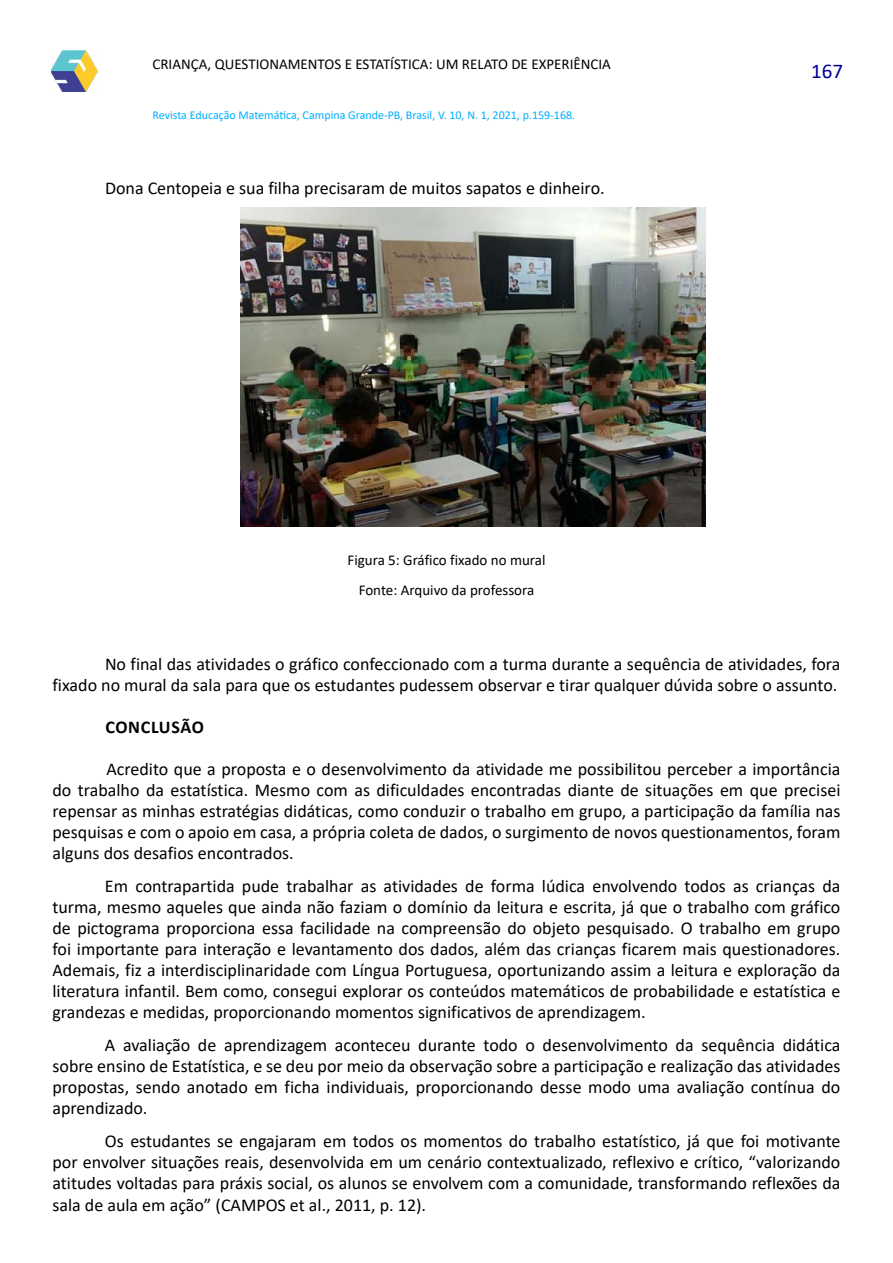
<style>
.page{position:relative;width:893px;height:1263px;background:#fff}
.page>*{position:absolute;margin:0;border:0;box-sizing:border-box;transform-origin:0 0}
.t1{font:21px "Calibri";color:#00009c}
.t2{font:18px/21px "Calibri";color:#000;text-align:justify}
.t3{font:700 18px "Calibri";letter-spacing:.035em;color:#000}
.t4{font:15px/30px "Calibri";color:#000;text-align:center}
.t5{font:12px "Calibri";color:#00afff}
</style>
<div class="page">
<img style="left:51px;top:51px;width:47px;height:41px">
<img style="left:241px;top:208px;width:464px;height:318px">
<p class="t4" style="left:152px;top:49px;width:460px">CRIANÇA, QUESTIONAMENTOS E ESTATÍSTICA: UM RELATO DE EXPERIÊNCIA</p>
<p class="t5" style="left:152px;top:107px;width:424px">Revista Educação Matemática, Campina Grande-PB, Brasil, V. 10, N. 1, 2021, p.159-168.</p>
<p class="t2" style="left:105px;top:177px;width:501px">Dona Centopeia e sua filha precisaram de muitos sapatos e dinheiro.</p>
<p class="t4" style="left:347px;top:545px;width:200px">Figura 5: Gráfico fixado no mural<br>Fonte: Arquivo da professora</p>
<p class="t1" style="left:811px;top:56px;width:33px">167</p>
<p class="t2" style="left:52px;top:653px;width:789px;text-align:right">No final das atividades o gráfico confeccionado com a turma durante a sequência de atividades, fora<br>fixado no mural da sala para que os estudantes pudessem observar e tirar qualquer dúvida sobre o assunto.</p>
<p class="t3" style="left:105px;top:715px;width:100px">CONCLUSÃO</p>
<p class="t2" style="left:52px;top:758px;width:789px;text-indent:54px">Acredito que a proposta e o desenvolvimento da atividade me possibilitou perceber a importância do trabalho da estatística. Mesmo com as dificuldades encontradas diante de situações em que precisei repensar as minhas estratégias didáticas, como conduzir o trabalho em grupo, a participação da família nas pesquisas e com o apoio em casa, a própria coleta de dados, o surgimento de novos questionamentos, foram alguns dos desafios encontrados.</p>
<p class="t2" style="left:52px;top:875px;width:789px;text-indent:53px">Em contrapartida pude trabalhar as atividades de forma lúdica envolvendo todos as crianças da turma, mesmo aqueles que ainda não faziam o domínio da leitura e escrita, já que o trabalho com gráfico de pictograma proporciona essa facilidade na compreensão do objeto pesquisado. O trabalho em grupo foi importante para interação e levantamento dos dados, além das crianças ficarem mais questionadores.<br>Ademais, fiz a interdisciplinaridade com Língua Portuguesa, oportunizando assim a leitura e exploração da literatura infantil. Bem como, consegui explorar os conteúdos matemáticos de probabilidade e estatística e grandezas e medidas, proporcionando momentos significativos de aprendizagem.</p>
<p class="t2" style="left:52px;top:1034px;width:789px;text-indent:53px">A avaliação de aprendizagem aconteceu durante todo o desenvolvimento da sequência didática sobre ensino de Estatística, e se deu por meio da observação sobre a participação e realização das atividades propostas, sendo anotado em ficha individuais, proporcionando desse modo uma avaliação contínua do aprendizado.</p>
<p class="t2" style="left:52px;top:1130px;width:789px;text-indent:53px">Os estudantes se engajaram em todos os momentos do trabalho estatístico, já que foi motivante por envolver situações reais, desenvolvida em um cenário contextualizado, reflexivo e crítico, “valorizando atitudes voltadas para práxis social, os alunos se envolvem com a comunidade, transformando reflexões da sala de aula em ação” (CAMPOS et al., 2011, p. 12).</p>
</div>
